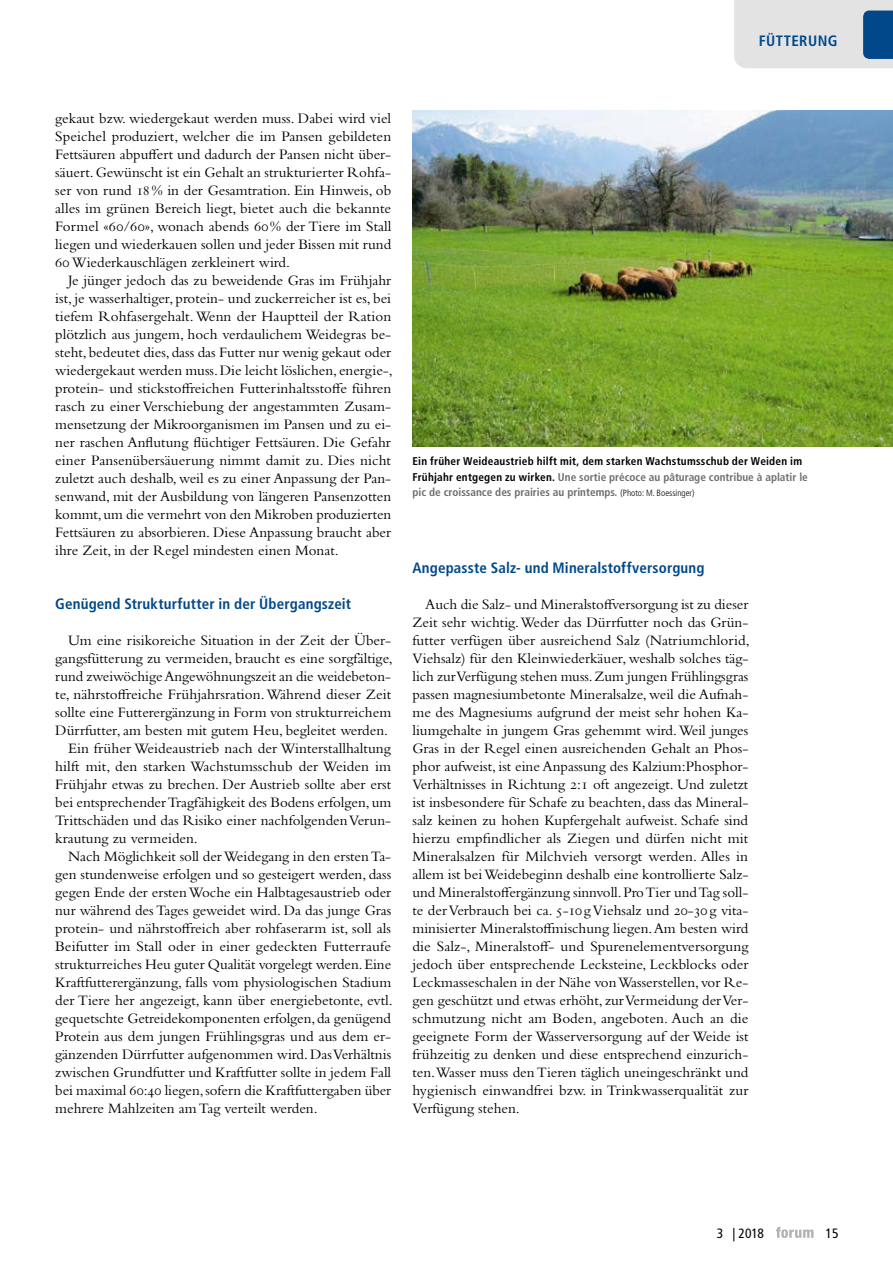
<style>
.page{position:relative;width:893px;height:1263px;background:#fff}
.page>*{position:absolute;margin:0;border:0;box-sizing:border-box;transform-origin:0 0}
.t1{font:15px/18px "Bembo Std";color:#000;text-align:justify}
.t2{font:700 condensed 15px "Frutiger LT Std";letter-spacing:.01em;color:#00488a}
.t3{font:700 condensed 15px "Frutiger LT Std";letter-spacing:.03em;color:#00488a}
.t4{font:condensed 13.5px "Frutiger LT Std";letter-spacing:-.005em;color:#000}
.t5{font:700 condensed 11.25px/15.8px "Frutiger LT Std";letter-spacing:.005em;color:#000}
.s1{color:#6e6e6e}
.s2{font-weight:300;font-size:9px}
</style>
<div class="page">
<svg style="left:776px;top:1227px;width:37px;height:11px"></svg>
<svg style="left:734px;top:0;width:159px;height:68px"></svg>
<img style="left:412px;top:111px;width:481px;height:336px">
<p class="t3" style="left:759px;top:32px;width:80px">FÜTTERUNG</p>
<p class="t1" style="left:55px;top:109px;width:337px">gekaut bzw. wiedergekaut werden muss. Dabei wird viel Speichel produziert, welcher die im Pansen gebildeten Fettsäuren abpuffert und dadurch der Pansen nicht über&shy;säuert. Gewünscht ist ein Gehalt an strukturierter Rohfa&shy;ser von rund 18% in der Gesamtration. Ein Hinweis, ob alles im grünen Bereich liegt, bietet auch die bekannte Formel «60/60», wonach abends 60% der Tiere im Stall liegen und wiederkauen sollen und jeder Bissen mit rund 60 Wiederkauschlägen zerkleinert wird.</p>
<p class="t1" style="left:55px;top:271px;width:339px;text-indent:13px">Je jünger jedoch das zu beweidende Gras im Frühjahr ist, je wasserhaltiger, protein- und zuckerreicher ist es, bei tiefem Rohfasergehalt. Wenn der Hauptteil der Ration plötzlich aus jungem, hoch verdaulichem Weidegras be&shy;steht, bedeutet dies, dass das Futter nur wenig gekaut oder wiedergekaut werden muss. Die leicht löslichen, energie-, protein- und stickstoffreichen Futterinhaltsstoffe führen rasch zu einer Verschiebung der angestammten Zusam&shy;mensetzung der Mikroorganismen im Pansen und zu ei&shy;ner raschen Anflutung flüchtiger Fettsäuren. Die Gefahr einer Pansenübersäuerung nimmt damit zu. Dies nicht zuletzt auch deshalb, weil es zu einer Anpassung der Pan&shy;senwand, mit der Ausbildung von längeren Pansenzotten kommt, um die vermehrt von den Mikroben produzierten Fettsäuren zu absorbieren. Diese Anpassung braucht aber ihre Zeit, in der Regel mindesten einen Monat.</p>
<p class="t2" style="left:55px;top:595px;width:297px">Genügend Strukturfutter in der Übergangszeit</p>
<p class="t1" style="left:68px;top:631px;width:325px">Um eine risikoreiche Situation in der Zeit der Über-</p>
<p class="t1" style="left:55px;top:649px;width:339px">gangsfütterung zu vermeiden, braucht es eine sorgfältige,</p>
<p class="t1" style="left:55px;top:667px;width:337px">rund zweiwöchige Angewöhnungszeit an die weidebeton-</p>
<p class="t1" style="left:55px;top:685px;width:338px">te, nährstoffreiche Frühjahrsration. Während dieser Zeit</p>
<p class="t1" style="left:55px;top:703px;width:337px">sollte eine Futterergänzung in Form von strukturreichem</p>
<p class="t1" style="left:55px;top:721px;width:334px">Dürrfutter, am besten mit gutem Heu, begleitet werden.</p>
<p class="t1" style="left:68px;top:739px;width:324px">Ein früher Weideaustrieb nach der Winterstallhaltung</p>
<p class="t1" style="left:55px;top:757px;width:337px">hilft mit, den starken Wachstumsschub der Weiden im</p>
<p class="t1" style="left:55px;top:775px;width:337px">Frühjahr etwas zu brechen. Der Austrieb sollte aber erst</p>
<p class="t1" style="left:55px;top:793px;width:338px">bei entsprechender Tragfähigkeit des Bodens erfolgen, um</p>
<p class="t1" style="left:55px;top:811px;width:337px">Trittschäden und das Risiko einer nachfolgenden Verun-</p>
<p class="t1" style="left:55px;top:829px;width:144px">krautung zu vermeiden.</p>
<p class="t1" style="left:68px;top:847px;width:325px">Nach Möglichkeit soll der Weidegang in den ersten Ta-</p>
<p class="t1" style="left:55px;top:865px;width:337px">gen stundenweise erfolgen und so gesteigert werden, dass</p>
<p class="t1" style="left:55px;top:883px;width:337px">gegen Ende der ersten Woche ein Halbtagesaustrieb oder</p>
<p class="t1" style="left:55px;top:901px;width:337px">nur während des Tages geweidet wird. Da das junge Gras</p>
<p class="t1" style="left:55px;top:919px;width:337px">protein- und nährstoffreich aber rohfaserarm ist, soll als</p>
<p class="t1" style="left:55px;top:937px;width:337px">Beifutter im Stall oder in einer gedeckten Futterraufe</p>
<p class="t1" style="left:55px;top:955px;width:337px">strukturreiches Heu guter Qualität vorgelegt werden. Eine</p>
<p class="t1" style="left:55px;top:973px;width:337px">Kraftfutterergänzung, falls vom physiologischen Stadium</p>
<p class="t1" style="left:55px;top:991px;width:339px">der Tiere her angezeigt, kann über energiebetonte, evtl.</p>
<p class="t1" style="left:55px;top:1009px;width:337px">gequetschte Getreidekomponenten erfolgen, da genügend</p>
<p class="t1" style="left:55px;top:1027px;width:337px">Protein aus dem jungen Frühlingsgras und aus dem er-</p>
<p class="t1" style="left:55px;top:1045px;width:337px">gänzenden Dürrfutter aufgenommen wird. Das Verhältnis</p>
<p class="t1" style="left:55px;top:1063px;width:337px">zwischen Grundfutter und Kraftfutter sollte in jedem Fall</p>
<p class="t1" style="left:55px;top:1081px;width:337px">bei maximal 60:40 liegen, sofern die Kraftfuttergaben über</p>
<p class="t1" style="left:55px;top:1099px;width:264px">mehrere Mahlzeiten am Tag verteilt werden.</p>
<p class="t5" style="left:412px;top:453px;width:397px">Ein früher Weideaustrieb hilft mit, dem starken Wachstumsschub der Weiden im<br>Frühjahr entgegen zu wirken. <span class="s1">Une sortie précoce au pâturage contribue à aplatir le pic de croissance des prairies au printemps.</span> <span class="s2">(Photo: M. Boessinger)</span></p>
<p class="t2" style="left:412px;top:559px;width:294px">Angepasste Salz- und Mineralstoffversorgung</p>
<p class="t1" style="left:412px;top:595px;width:339px;text-align:left;text-indent:13px">Auch die Salz- und Mineralstoffversorgung ist zu dieser Zeit sehr wichtig. Weder das Dürrfutter noch das Grün&shy;futter verfügen über ausreichend Salz (Natriumchlorid, Viehsalz) für den Kleinwiederkäuer, weshalb solches täg&shy;lich zur Verfügung stehen muss. Zum jungen Frühlingsgras passen magnesiumbetonte Mineralsalze, weil die Aufnah&shy;me des Magnesiums aufgrund der meist sehr hohen Ka&shy;liumgehalte in jungem Gras gehemmt wird. Weil junges Gras in der Regel einen ausreichenden Gehalt an Phos&shy;phor aufweist, ist eine Anpassung des Kalzium:Phosphor-Verhältnisses in Richtung 2:1 oft angezeigt. Und zuletzt ist insbesondere für Schafe zu beachten, dass das Mineral&shy;salz keinen zu hohen Kupfergehalt aufweist. Schafe sind hierzu empfindlicher als Ziegen und dürfen nicht mit Mineralsalzen für Milchvieh versorgt werden. Alles in allem ist bei Weidebeginn deshalb eine kontrollierte Salz&shy;und Mineralstoffergänzung sinnvoll. Pro Tier und Tag soll&shy;te der Verbrauch bei ca. 5-10 g Viehsalz und 20-30 g vita&shy;minisierter Mineralstoffmischung liegen. Am besten wird die Salz-, Mineralstoff- und Spurenelementversorgung jedoch über entsprechende Lecksteine, Leckblocks oder Leckmasseschalen in der Nähe von Wasserstellen, vor Re&shy;gen geschützt und etwas erhöht, zur Vermeidung der Ver&shy;schmutzung nicht am Boden, angeboten. Auch an die geeignete Form der Wasserversorgung auf der Weide ist frühzeitig zu denken und diese entsprechend einzurich&shy;ten.Wasser muss den Tieren täglich uneingeschränkt und hygienisch einwandfrei bzw. in Trinkwasserqualität zur Verfügung stehen.</p>
<p class="t4" style="left:717px;top:1225px;width:49px">3 | 2018</p>
<p class="t4" style="left:826px;top:1225px;width:14px">15</p>
</div>
